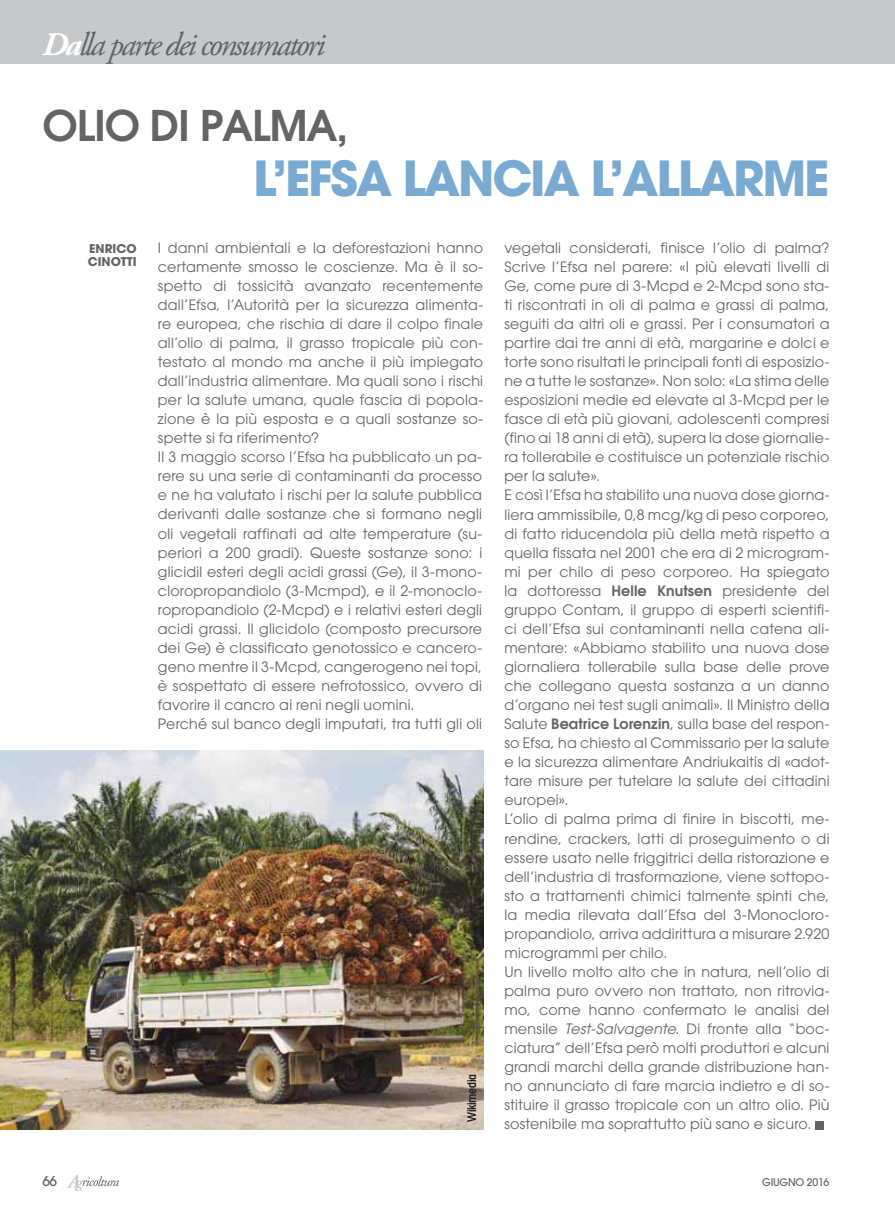
<style>
.page{position:relative;width:895px;height:1210px;background:#fff}
.page>*{position:absolute;margin:0;border:0;box-sizing:border-box;transform-origin:0 0}
.t1{font:700 48px "Avant Garde";letter-spacing:-.045em;color:#78aad2}
.t2{font:600 42px "Avant Garde";letter-spacing:-.025em;color:#636466}
.t3{font:italic 33px "Adobe Garamond Pro";letter-spacing:-.07em;color:#636466}
.t4{font:14.25px/19px "Avant Garde";letter-spacing:.015em;color:#636466}
.t5{font:500 13.5px "Avant Garde";color:#636466}
.t6{font:700 12px/13.5px "Avant Garde";color:#636466}
.t7{font:600 condensed 12px "Avant Garde";letter-spacing:-.03em;color:#231f20}
.t8{font:500 10.5px "Avant Garde";letter-spacing:-.025em;color:#636466}
.s1{font-weight:700;color:#fff}
.s2{font-weight:600}
.s3{font-style:italic}
</style>
<div class="page">
<div style="left:0;top:0;width:894px;height:64px;background:#c6c8ca"></div>
<div style="left:815px;top:1120px;width:9px;height:9px;background:#636466"></div>
<img style="left:0;top:750px;width:483px;height:379px">
<svg style="left:67px;top:1175px;width:52px;height:16px"></svg>
<h3 class="t3" style="left:42px;top:28px;width:284px"><span class="s1">Da</span>lla parte dei consumatori</h3>
<h2 class="t2" style="left:43px;top:110px;width:307px">OLIO DI PALMA,</h2>
<h1 class="t1" style="left:253px;top:160px;width:577px">L’EFSA LANCIA L’ALLARME</h1>
<p class="t6" style="left:88px;top:243px;width:50px">ENRICO<br>CINOTTI</p>
<p class="t4" style="left:158px;top:239px;width:327px">I danni ambientali e la deforestazioni hanno certamente smosso le coscienze. Ma è il so&shy;spetto di tossicità avanzato recentemente dall’Efsa, l’Autorità per la sicurezza alimenta&shy;re europea, che rischia di dare il colpo finale all’olio di palma, il grasso tropicale più con&shy;testato al mondo ma anche il più impiegato dall’industria alimentare. Ma quali sono i rischi per la salute umana, quale fascia di popola&shy;zione è la più esposta e a quali sostanze so&shy;spette si fa riferimento?<br>Il 3 maggio scorso l’Efsa ha pubblicato un pa&shy;rere su una serie di contaminanti da processo e ne ha valutato i rischi per la salute pubblica derivanti dalle sostanze che si formano negli oli vegetali raffinati ad alte temperature (su&shy;periori a 200 gradi). Queste sostanze sono: i glicidil esteri degli acidi grassi (Ge), il 3-mono&shy;cloropropandiolo (3-Mcmpd), e il 2-monoclo&shy;ropropandiolo (2-Mcpd) e i relativi esteri degli acidi grassi. Il glicidolo (composto precursore dei Ge) è classificato genotossico e cancero&shy;geno mentre il 3-Mcpd, cangerogeno nei topi, è sospettato di essere nefrotossico, ovvero di favorire il cancro ai reni negli uomini.<br>Perché sul banco degli imputati, tra tutti gli oli</p>
<p class="t4" style="left:504px;top:239px;width:327px">vegetali considerati, finisce l’olio di palma?<br>Scrive l’Efsa nel parere: «I più elevati livelli di Ge, come pure di 3-Mcpd e 2-Mcpd sono sta&shy;ti riscontrati in oli di palma e grassi di palma, seguiti da altri oli e grassi. Per i consumatori a partire dai tre anni di età, margarine e dolci e torte sono risultati le principali fonti di esposizio&shy;ne a tutte le sostanze». Non solo: «La stima delle esposizioni medie ed elevate al 3-Mcpd per le fasce di età più giovani, adolescenti compresi (fino ai 18 anni di età), supera la dose giornalie&shy;ra tollerabile e costituisce un potenziale rischio per la salute».<br>E così l’Efsa ha stabilito una nuova dose giorna&shy;liera ammissibile, 0,8 mcg/kg di peso corporeo, di fatto riducendola più della metà rispetto a quella fissata nel 2001 che era di 2 microgram&shy;mi per chilo di peso corporeo. Ha spiegato la dottoressa <span class="s2">Helle Knutsen</span> presidente del gruppo Contam, il gruppo di esperti scientifi&shy;ci dell’Efsa sui contaminanti nella catena ali&shy;mentare: «Abbiamo stabilito una nuova dose giornaliera tollerabile sulla base delle prove che collegano questa sostanza a un danno d’organo nei test sugli animali». Il Ministro della Salute <span class="s2">Beatrice Lorenzin</span>, sulla base del respon&shy;so Efsa, ha chiesto al Commissario per la salute e la sicurezza alimentare Andriukaitis di «adot&shy;tare misure per tutelare la salute dei cittadini europei».<br>L’olio di palma prima di finire in biscotti, me&shy;rendine, crackers, latti di proseguimento o di essere usato nelle friggitrici della ristorazione e dell’industria di trasformazione, viene sottopo&shy;sto a trattamenti chimici talmente spinti che, la media rilevata dall’Efsa del 3-Monocloro&shy;propandiolo, arriva addirittura a misurare 2.920 microgrammi per chilo.<br>Un livello molto alto che in natura, nell’olio di palma puro ovvero non trattato, non ritrovia&shy;mo, come hanno confermato le analisi del mensile <span class="s3">Test-Salvagente</span>. Di fronte alla “boc&shy;ciatura” dell’Efsa però molti produttori e alcuni grandi marchi della grande distribuzione han&shy;no annunciato di fare marcia indietro e di so&shy;stituire il grasso tropicale con un altro olio. Più sostenibile ma soprattutto più sano e sicuro.</p>
<p class="t7" style="left:467px;top:1121px;width:49px;rotate:-90deg">Wikimedia</p>
<p class="t5" style="left:42px;top:1176px;width:16px">66</p>
<p class="t8" style="left:762px;top:1178px;width:69px">GIUGNO 2016</p>
</div>
